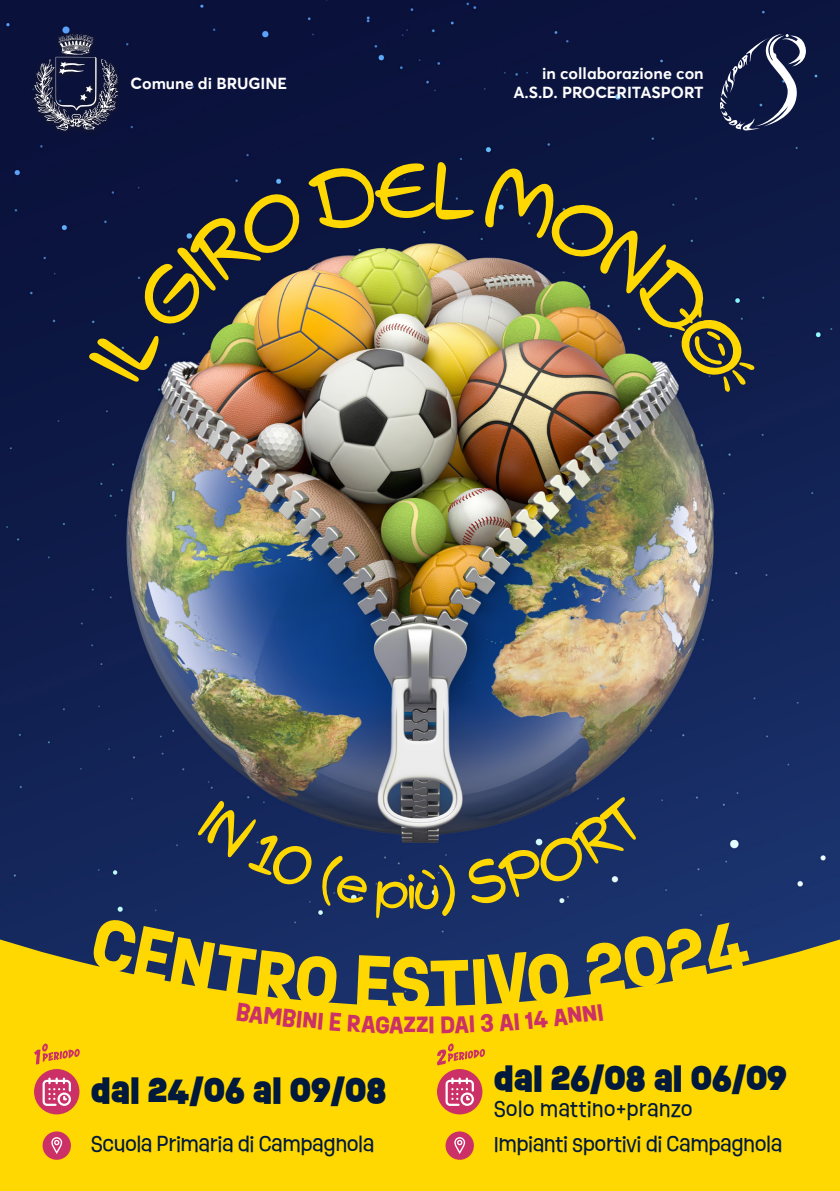
<style>
.page{position:relative;width:840px;height:1191px;background:#fff}
.page>*{position:absolute;margin:0;border:0;box-sizing:border-box;transform-origin:0 0}
.t1{font:700 66px "Ruddy";color:#ffd801}
.t2{font:900 32px "Ruddy";color:#00193c}
.t3{font:700 22px "Ruddy";color:#cb3066}
.t4{font:20px "Ruddy";letter-spacing:-.025em;color:#00193c}
.t5{font:20px "Ruddy";color:#00193c}
.t6{font:700 16px "Averta Std";color:#fff}
</style>
<div class="page">
<img style="left:0;top:0;width:839px;height:935px">
<div style="left:0;top:935px;width:839px;height:256px;background:#ffd801"></div>
<svg style="left:719px;top:34px;width:86px;height:97px;background:#323b5f"></svg>
<div style="left:34px;top:1069px;width:45px;height:45px;background:#cb3066;border-radius:50%"></div>
<div style="left:437px;top:1069px;width:45px;height:45px;background:#cb3066;border-radius:50%"></div>
<svg style="left:43px;top:1077px;width:28px;height:29px"></svg>
<svg style="left:445px;top:1077px;width:28px;height:29px"></svg>
<div style="left:43px;top:1131px;width:28px;height:28px;background:#cb3066;border-radius:50%"></div>
<svg style="left:51px;top:1137px;width:11px;height:17px"></svg>
<div style="left:445px;top:1131px;width:28px;height:28px;background:#cb3066;border-radius:50%"></div>
<svg style="left:454px;top:1137px;width:11px;height:17px"></svg>
<svg style="left:34px;top:1043px;width:46px;height:21px"></svg>
<svg style="left:437px;top:1043px;width:48px;height:22px"></svg>
<div style="left:29px;top:29px;width:95px;height:108px;background:#0a113b"></div>
<svg style="left:34px;top:34px;width:84px;height:97px"></svg>
<img style="left:88px;top:161px;width:666px;height:231px">
<svg style="left:90px;top:796px;width:660px;height:237px;background:#434d54"></svg>
<p class="t6" style="left:130px;top:73px;width:158px">Comune di BRUGINE</p>
<p class="t6" style="left:541px;top:63px;width:163px">in collaborazione con</p>
<p class="t6" style="left:513px;top:82px;width:192px">A.S.D. PROCERITASPORT</p>
<h1 class="t1" style="left:390px;top:935px;width:43px">S</h1>
<h3 class="t3" style="left:403px;top:1008px;width:27px">ZZ</h3>
<p class="t2" style="left:91px;top:1067px;width:297px">dal 24/06 al 09/08</p>
<p class="t2" style="left:493px;top:1055px;width:294px">dal 26/08 al 06/09</p>
<p class="t5" style="left:493px;top:1094px;width:200px">SOLO MATTINO+PRANZO</p>
<p class="t4" style="left:91px;top:1129px;width:285px">SCUOLA PRIMARIA DI CAMPAGNOLA</p>
<p class="t4" style="left:493px;top:1129px;width:290px">IMPIANTI SPORTIVI DI CAMPAGNOLA</p>
</div>
